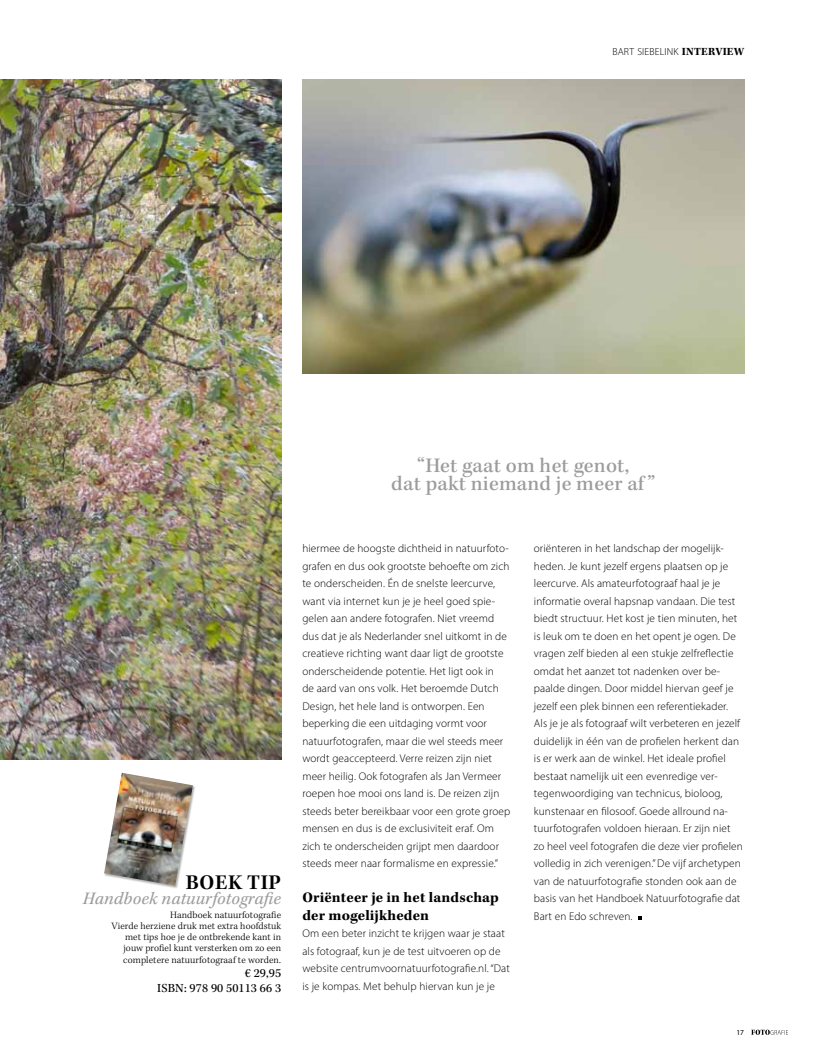
<style>
.page{position:relative;width:815px;height:1063px;background:#fff}
.page>*{position:absolute;margin:0;border:0;box-sizing:border-box;transform-origin:0 0}
.t1{font:600 21.5px "Kepler Std";letter-spacing:.025em;color:#000}
.t2{font:500 21.25px/18.8px "Kepler Std";letter-spacing:.01em;color:#9c9c9d;text-align:center}
.t3{font:italic 18px "Kepler Std";letter-spacing:.01em;color:#9c9c9d}
.t4{font:700 15px/17.5px "Kepler Std";letter-spacing:.015em;color:#000}
.t5{font:300 14.38px "Myriad Arabic";letter-spacing:.01em;color:#000}
.t6{font:12.75px/14.9px "Kepler Std";letter-spacing:.01em;color:#000;text-align:right}
.t7{font:300 11.25px/17.5px "Myriad Pro";letter-spacing:.01em;color:#000}
.t8{font:300 10px/11.2px "Kepler Std";letter-spacing:.01em;color:#000;text-align:right}
.t9{font:7.5px "Myriad Pro";color:#000}
.s1{font-family:"Kepler Std";font-weight:700;font-size:11.25px}
</style>
<div class="page">
<svg style="left:751px;top:1030px;width:37px;height:5px"></svg>
<img style="left:0;top:79px;width:281px;height:681px">
<img style="left:302px;top:79px;width:442px;height:295px">
<div style="left:104px;top:772px;width:91px;height:116px;background:#000;opacity:.3"></div>
<img style="left:104px;top:773px;width:89px;height:113px">
<p class="t5" style="left:612px;top:42px;width:133px">Bart Siebelink <span class="s1">Interview</span></p>
<h1 class="t1" style="left:186px;top:870px;width:97px">Boek tip</h1>
<h3 class="t3" style="left:83px;top:888px;width:200px">Handboek natuurfotografie</h3>
<p class="t8" style="left:112px;top:909px;width:171px">Handboek natuurfotografie<br>Vierde herziene druk met extra hoofdstuk met tips hoe je de ontbrekende kant in jouw profiel kunt versterken om zo een completere natuurfotograaf te worden.</p>
<p class="t6" style="left:157px;top:966px;width:125px">€ 29,95<br>ISBN: 978 90 50113 66 3</p>
<h2 class="t2" style="left:391px;top:457px;width:265px">“Het gaat om het genot,<br>dat pakt niemand je meer af”</h2>
<p class="t7" style="left:302px;top:539px;width:209px">hiermee de hoogste dichtheid in natuurfoto&shy;grafen en dus ook grootste behoefte om zich te onderscheiden. Én de snelste leercurve, want via internet kun je je heel goed spie&shy;gelen aan andere fotografen. Niet vreemd dus dat je als Nederlander snel uitkomt in de creatieve richting want daar ligt de grootste onderscheidende potentie. Het ligt ook in<br>de aard van ons volk. Het beroemde Dutch Design, het hele land is ontworpen. Een beperking die een uitdaging vormt voor natuurfotografen, maar die wel steeds meer wordt geaccepteerd. Verre reizen zijn niet meer heilig. Ook fotografen als Jan Vermeer roepen hoe mooi ons land is. De reizen zijn steeds beter bereikbaar voor een grote groep mensen en dus is de exclusiviteit eraf. Om zich te onderscheiden grijpt men daardoor steeds meer naar formalisme en expressie.”</p>
<h3 class="t4" style="left:302px;top:889px;width:198px">Oriënteer je in het landschap der mogelijkheden</h3>
<p class="t7" style="left:302px;top:924px;width:209px">Om een beter inzicht te krijgen waar je staat als fotograaf, kun je de test uitvoeren op de website centrumvoornatuurfotografie.nl. “Dat is je kompas. Met behulp hiervan kun je je</p>
<p class="t7" style="left:534px;top:539px;width:211px">oriënteren in het landschap der mogelijk&shy;heden. Je kunt jezelf ergens plaatsen op je leercurve. Als amateurfotograaf haal je je informatie overal hapsnap vandaan. Die test biedt structuur. Het kost je tien minuten, het is leuk om te doen en het opent je ogen. De vragen zelf bieden al een stukje zelfreflectie omdat het aanzet tot nadenken over be&shy;paalde dingen. Door middel hiervan geef je jezelf een plek binnen een referentiekader.<br>Als je je als fotograaf wilt verbeteren en jezelf duidelijk in één van de profielen herkent dan is er werk aan de winkel. Het ideale profiel bestaat namelijk uit een evenredige ver&shy;tegenwoordiging van technicus, bioloog, kunstenaar en filosoof. Goede allround na&shy;tuurfotografen voldoen hieraan. Er zijn niet zo heel veel fotografen die deze vier profielen volledig in zich verenigen.” De vijf archetypen van de natuurfotografie stonden ook aan de basis van het Handboek Natuurfotografie dat Bart en Edo schreven.</p>
<p class="t9" style="left:736px;top:1028px;width:9px">17</p>
</div>
